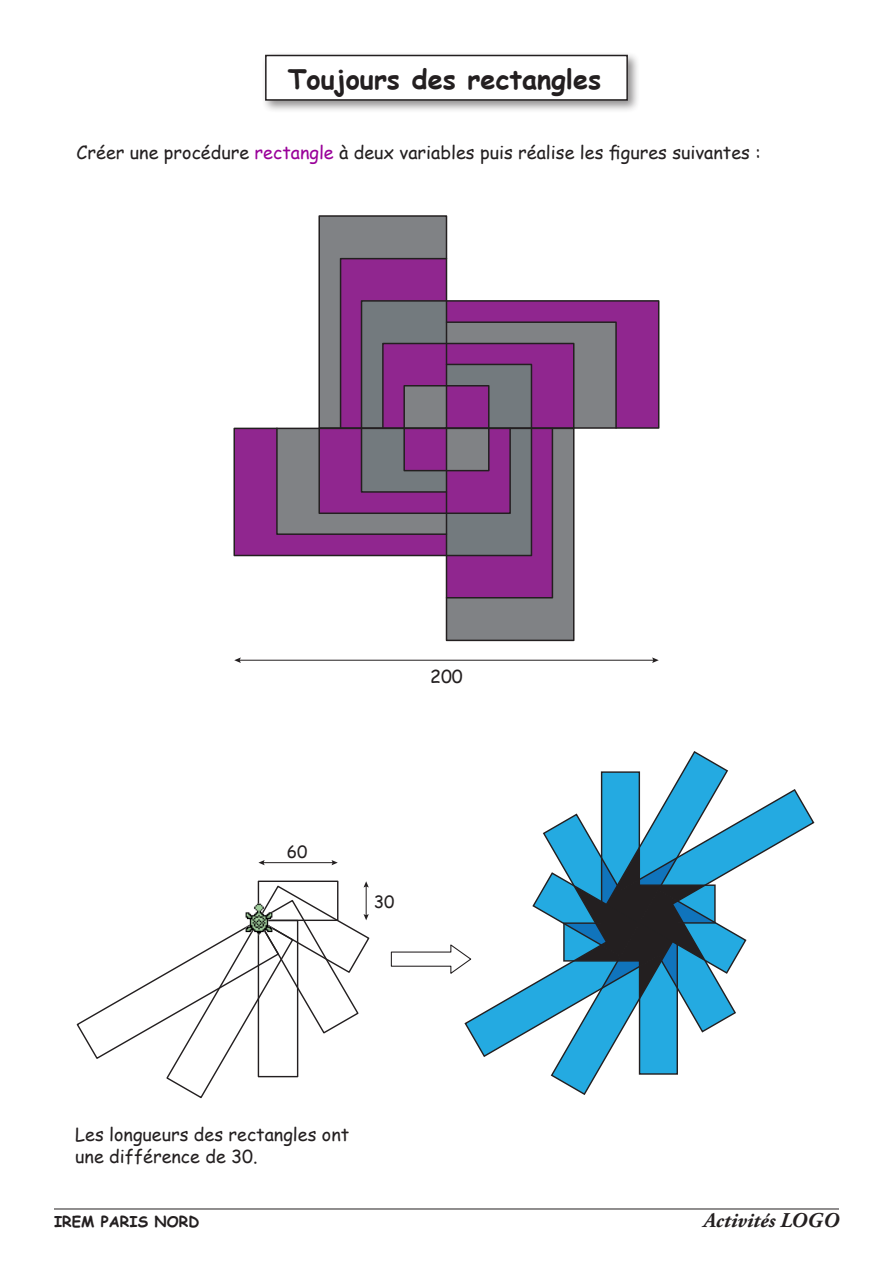
<style>
.page{position:relative;width:893px;height:1263px;background:#fff}
.page>*{position:absolute;margin:0;border:0;box-sizing:border-box;transform-origin:0 0}
.t1{font:700 27px "Comic Sans MS";color:#231f20}
.t2{font:italic 700 21px "Adobe Garamond Pro";color:#231f20}
.t3{font:18px/21.6px "Comic Sans MS";color:#231f20}
.t4{font:16.95px "Comic Sans MS";color:#231f20}
.t5{font:700 15px "Comic Sans MS";color:#231f20}
.s1{color:#909}
</style>
<div class="page">
<hr style="left:54px;top:1208px;width:785px;height:1px;background:#231f20">
<hr style="left:239px;top:660px;width:415px;height:1px;background:#231f20">
<svg style="left:234px;top:657px;width:7px;height:6px"></svg>
<svg style="left:652px;top:657px;width:7px;height:6px"></svg>
<svg style="left:233px;top:215px;width:427px;height:427px"></svg>
<svg style="left:390px;top:751px;width:425px;height:344px"></svg>
<hr style="left:263px;top:862px;width:71px;height:1px;background:#231f20">
<svg style="left:258px;top:860px;width:7px;height:5px"></svg>
<svg style="left:332px;top:860px;width:6px;height:5px"></svg>
<svg style="left:76px;top:880px;width:294px;height:219px"></svg>
<div style="left:261px;top:51px;width:379px;height:62px;background:#231f20;opacity:.5"></div>
<div style="left:266px;top:56px;width:361px;height:44px;background:#fff"></div>
<div style="left:265px;top:55px;width:363px;height:46px;border:2px solid #231f20"></div>
<h1 class="t1" style="left:288px;top:59px;width:315px">Toujours des rectangles</h1>
<p class="t3" style="left:77px;top:141px;width:686px">Créer une procédure <span class="s1">rectangle</span> à deux variables puis réalise les figures suivantes :</p>
<p class="t4" style="left:287px;top:839px;width:22px">60</p>
<p class="t3" style="left:430px;top:665px;width:34px">200</p>
<p class="t4" style="left:374px;top:889px;width:22px">30</p>
<p class="t3" style="left:75px;top:1123px;width:275px">Les longueurs des rectangles ont une différence de 30.</p>
<p class="t5" style="left:54px;top:1211px;width:147px">IREM PARIS NORD</p>
<p class="t2" style="left:704px;top:1208px;width:137px">Activités LOGO</p>
</div>
